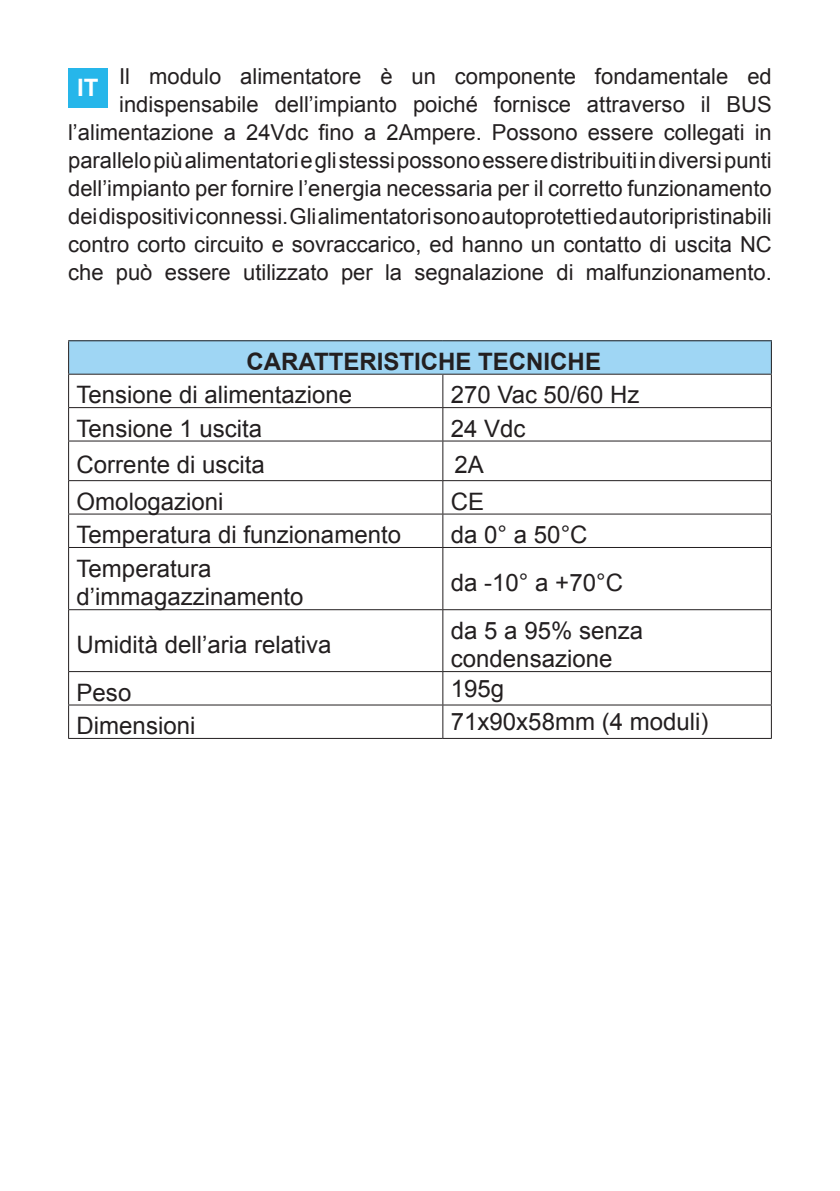
<style>
.page{position:relative;width:840px;height:1191px;background:#fff}
.page>*{position:absolute;margin:0;border:0;box-sizing:border-box;transform-origin:0 0}
.Testo_tabelle{font:24px/28.8px "Arial";color:#231f20}
.Titoli_tabelle{font:700 24px "Arial";color:#231f20}
.Lingua_Banda_lateral{font:700 24px "Arial";color:#fff}
.t1{font:22px/28px "Arial";color:#231f20}
</style>
<div class="page">
<div style="left:68px;top:68px;width:40px;height:40px;background:#26b6ea"></div>
<div style="left:69px;top:341px;width:702px;height:33px;background:#9fd6f4"></div>
<svg style="left:69px;top:375px;width:701px;height:362px"></svg>
<hr style="left:68px;top:375px;width:1px;height:32px;background:#231f20">
<hr style="left:442px;top:375px;width:1px;height:32px;background:#231f20">
<hr style="left:68px;top:407px;width:374px;height:1px;background:#231f20">
<hr style="left:770px;top:375px;width:1px;height:32px;background:#231f20">
<hr style="left:442px;top:407px;width:329px;height:1px;background:#231f20">
<hr style="left:68px;top:408px;width:1px;height:33px;background:#231f20">
<hr style="left:442px;top:408px;width:1px;height:33px;background:#231f20">
<hr style="left:68px;top:440px;width:374px;height:2px;background:#231f20">
<hr style="left:770px;top:408px;width:1px;height:33px;background:#231f20">
<hr style="left:442px;top:440px;width:329px;height:2px;background:#231f20">
<hr style="left:68px;top:441px;width:1px;height:39px;background:#231f20">
<hr style="left:442px;top:441px;width:1px;height:39px;background:#231f20">
<hr style="left:770px;top:441px;width:1px;height:39px;background:#231f20">
<hr style="left:68px;top:480px;width:374px;height:1px;background:#231f20">
<hr style="left:442px;top:480px;width:329px;height:1px;background:#231f20">
<hr style="left:68px;top:481px;width:1px;height:33px;background:#231f20">
<hr style="left:442px;top:481px;width:1px;height:33px;background:#231f20">
<hr style="left:68px;top:513px;width:374px;height:2px;background:#231f20">
<hr style="left:770px;top:481px;width:1px;height:33px;background:#231f20">
<hr style="left:442px;top:513px;width:329px;height:2px;background:#231f20">
<hr style="left:68px;top:514px;width:1px;height:33px;background:#231f20">
<hr style="left:442px;top:514px;width:1px;height:33px;background:#231f20">
<hr style="left:68px;top:547px;width:374px;height:1px;background:#231f20">
<hr style="left:770px;top:514px;width:1px;height:33px;background:#231f20">
<hr style="left:442px;top:547px;width:329px;height:1px;background:#231f20">
<hr style="left:68px;top:548px;width:1px;height:61px;background:#231f20">
<hr style="left:442px;top:548px;width:1px;height:61px;background:#231f20">
<hr style="left:68px;top:609px;width:374px;height:1px;background:#231f20">
<hr style="left:770px;top:548px;width:1px;height:61px;background:#231f20">
<hr style="left:442px;top:609px;width:329px;height:1px;background:#231f20">
<hr style="left:68px;top:610px;width:1px;height:61px;background:#231f20">
<hr style="left:442px;top:610px;width:1px;height:61px;background:#231f20">
<hr style="left:68px;top:671px;width:374px;height:1px;background:#231f20">
<hr style="left:770px;top:610px;width:1px;height:61px;background:#231f20">
<hr style="left:442px;top:671px;width:329px;height:1px;background:#231f20">
<hr style="left:68px;top:672px;width:1px;height:32px;background:#231f20">
<hr style="left:442px;top:672px;width:1px;height:32px;background:#231f20">
<hr style="left:68px;top:704px;width:374px;height:1px;background:#231f20">
<hr style="left:770px;top:672px;width:1px;height:32px;background:#231f20">
<hr style="left:442px;top:704px;width:329px;height:1px;background:#231f20">
<hr style="left:68px;top:705px;width:1px;height:33px;background:#231f20">
<hr style="left:442px;top:705px;width:1px;height:33px;background:#231f20">
<hr style="left:68px;top:737px;width:374px;height:2px;background:#231f20">
<hr style="left:770px;top:705px;width:1px;height:33px;background:#231f20">
<hr style="left:442px;top:737px;width:329px;height:2px;background:#231f20">
<hr style="left:68px;top:340px;width:374px;height:1px;background:#231f20">
<hr style="left:68px;top:341px;width:1px;height:33px;background:#231f20">
<hr style="left:442px;top:340px;width:329px;height:1px;background:#231f20">
<hr style="left:770px;top:341px;width:1px;height:33px;background:#231f20">
<hr style="left:68px;top:373px;width:374px;height:2px;background:#231f20">
<hr style="left:442px;top:373px;width:329px;height:2px;background:#231f20">
<p class="t1" style="left:119px;top:63px;width:653px">Il modulo alimentatore è un componente fondamentale ed</p>
<p class="t1" style="left:68px;top:91px;width:704px;text-align:right">indispensabile dell’impianto poiché fornisce attraverso il BUS l’alimentazione a 24Vdc fino a 2Ampere. Possono essere collegati in</p>
<p class="t1" style="left:68px;top:147px;width:704px">parallelo più alimentatori e gli stessi possono essere distribuiti in diversi punti dell’impianto per fornire l’energia necessaria per il corretto funzionamento</p>
<p class="t1" style="left:68px;top:203px;width:704px">dei dispositivi connessi. Gli alimentatori sono autoprotetti ed autoripristinabili</p>
<p class="t1" style="left:68px;top:231px;width:704px">contro corto circuito e sovraccarico, ed hanno un contatto di uscita NC che può essere utilizzato per la segnalazione di malfunzionamento.</p>
<p class="Lingua_Banda_lateral" style="left:77px;top:72px;width:23px">IT</p>
<p class="Titoli_tabelle" style="left:246px;top:345px;width:356px">CARATTERISTICHE TECNICHE</p>
<p class="Testo_tabelle" style="left:77px;top:381px;width:277px">Tensione di alimentazione</p>
<p class="Testo_tabelle" style="left:450px;top:380px;width:190px">270 Vac 50/60 Hz</p>
<p class="Testo_tabelle" style="left:77px;top:414px;width:187px">Tensione 1 uscita</p>
<p class="Testo_tabelle" style="left:450px;top:414px;width:76px">24 Vdc</p>
<p class="Testo_tabelle" style="left:77px;top:451px;width:190px">Corrente di uscita</p>
<p class="Testo_tabelle" style="left:454px;top:450px;width:31px">2A</p>
<p class="Testo_tabelle" style="left:77px;top:487px;width:148px">Omologazioni</p>
<p class="Testo_tabelle" style="left:450px;top:487px;width:35px">CE</p>
<p class="Testo_tabelle" style="left:77px;top:520px;width:326px">Temperatura di funzionamento</p>
<p class="Testo_tabelle" style="left:450px;top:520px;width:138px">da 0° a 50°C</p>
<p class="Testo_tabelle" style="left:77px;top:554px;width:228px">Temperatura d’immagazzinamento</p>
<p class="Testo_tabelle" style="left:450px;top:568px;width:173px">da -10° a +70°C</p>
<p class="Testo_tabelle" style="left:77px;top:630px;width:256px">Umidità dell’aria relativa</p>
<p class="Testo_tabelle" style="left:450px;top:616px;width:194px">da 5 a 95% senza condensazione</p>
<p class="Testo_tabelle" style="left:77px;top:678px;width:56px">Peso</p>
<p class="Testo_tabelle" style="left:450px;top:674px;width:55px">195g</p>
<p class="Testo_tabelle" style="left:77px;top:711px;width:120px">Dimensioni</p>
<p class="Testo_tabelle" style="left:450px;top:708px;width:259px">71x90x58mm (4 moduli)</p>
</div>
